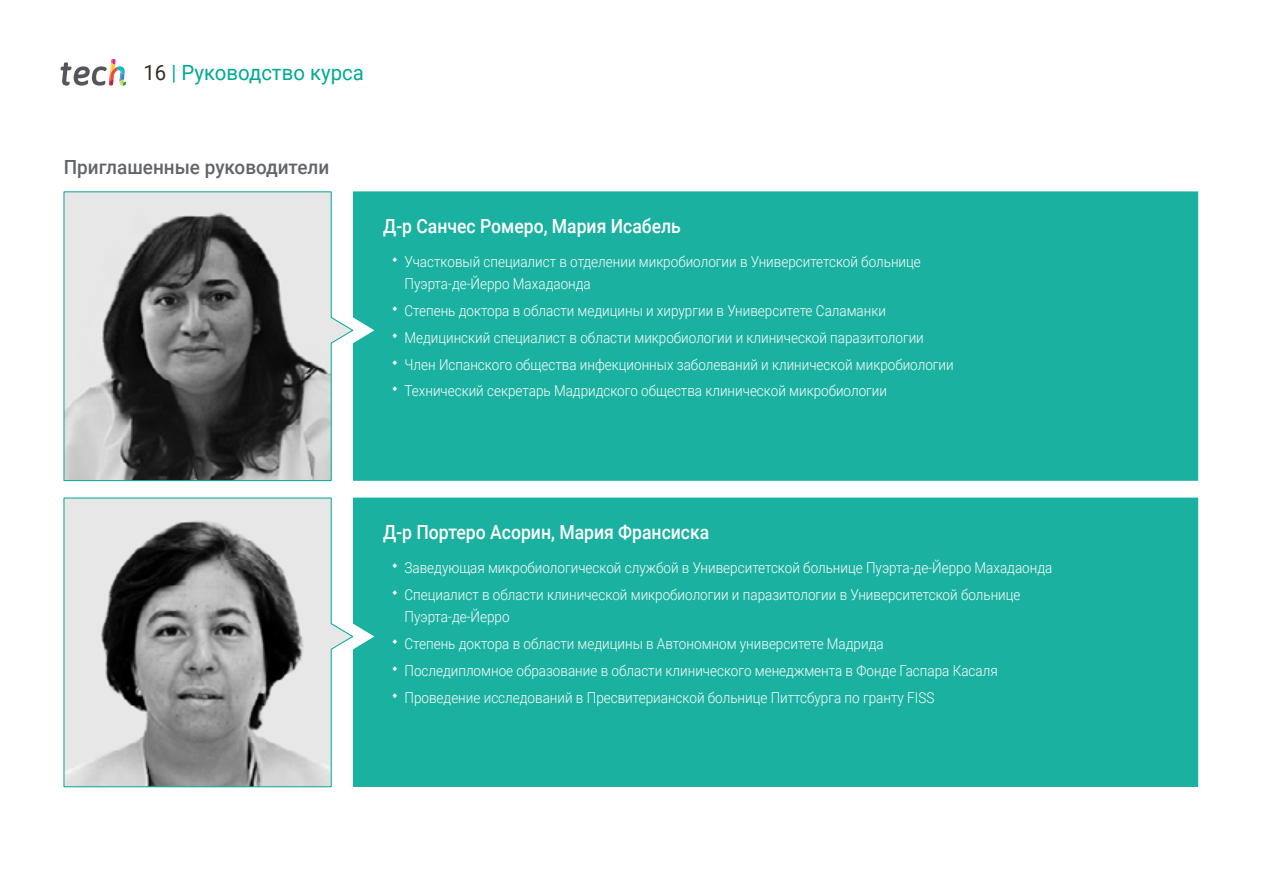
<style>
.page{position:relative;width:1263px;height:893px;background:#fff}
.page>*{position:absolute;margin:0;border:0;box-sizing:border-box;transform-origin:0 0}
.t1{font:21px "Roboto";color:#00a996}
.t2{font:500 19.5px "Roboto";color:#fff;scale:.9 1}
.t3{font:500 19.5px "Roboto";color:#61646a}
.t4{font:300 15px/26.7px "Roboto";color:#fff;scale:.9 1}
.s1{color:#312e20}
</style>
<div class="page">
<div style="left:353px;top:191px;width:845px;height:290px;background:#1ab1a0"></div>
<svg style="left:64px;top:191px;width:289px;height:290px;background:#8c8e8e"></svg>
<div style="left:353px;top:498px;width:845px;height:289px;background:#1ab1a0"></div>
<svg style="left:64px;top:498px;width:289px;height:289px;background:#acadad"></svg>
<svg style="left:61px;top:59px;width:65px;height:27px"></svg>
<svg style="left:393px;top:257px;width:4px;height:5px"></svg>
<svg style="left:393px;top:306px;width:4px;height:5px"></svg>
<svg style="left:393px;top:333px;width:4px;height:5px"></svg>
<svg style="left:393px;top:360px;width:4px;height:5px"></svg>
<svg style="left:393px;top:386px;width:4px;height:5px"></svg>
<svg style="left:393px;top:563px;width:4px;height:5px"></svg>
<svg style="left:393px;top:590px;width:4px;height:5px"></svg>
<svg style="left:393px;top:639px;width:4px;height:5px"></svg>
<svg style="left:393px;top:666px;width:4px;height:5px"></svg>
<svg style="left:393px;top:693px;width:4px;height:5px"></svg>
<h1 class="t1" style="left:144px;top:57px;width:222px"><span class="s1">16</span> | Руководство курса</h1>
<h2 class="t3" style="left:64px;top:154px;width:267px">Приглашенные руководители</h2>
<h2 class="t2" style="left:383px;top:212px;width:332px">Д-р Санчес Ромеро, Мария Исабель</h2>
<p class="t4" style="left:404px;top:250px;width:575px;line-height:22.5px">Участковый специалист в отделении микробиологии в Университетской больнице<br>Пуэрта-де-Йерро Махадаонда</p>
<p class="t4" style="left:404px;top:297px;width:612px">Степень доктора в области медицины и хирургии в Университете Саламанки Медицинский специалист в области микробиологии и клинической паразитологии Член Испанского общества инфекционных заболеваний и клинической микробиологии Технический секретарь Мадридского общества клинической микробиологии</p>
<h2 class="t2" style="left:383px;top:519px;width:364px">Д-р Портеро Асорин, Мария Франсиска</h2>
<p class="t4" style="left:404px;top:554px;width:721px">Заведующая микробиологической службой в Университетской больнице Пуэрта-де-Йерро Махадаонда<br>Специалист в области клинической микробиологии и паразитологии в Университетской больнице</p>
<p class="t4" style="left:404px;top:603px;width:661px">Пуэрта-де-Йерро<br>Степень доктора в области медицины в Автономном университете Мадрида<br>Последипломное образование в области клинического менеджмента в Фонде Гаспара Касаля Проведение исследований в Пресвитерианской больнице Питтсбурга по гранту FISS</p>
</div>
